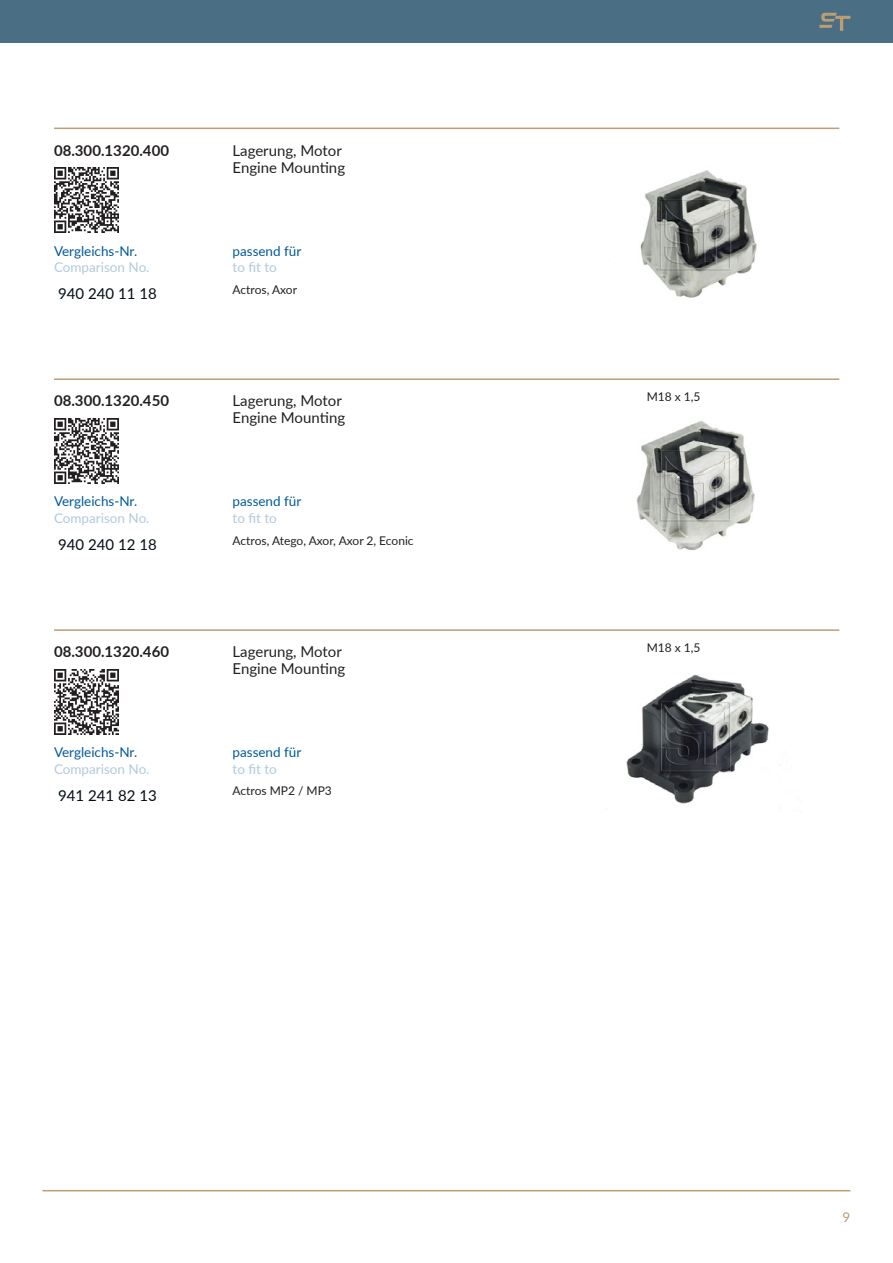
<style>
.page{position:relative;width:893px;height:1263px;background:#fff}
.page>*{position:absolute;margin:0;border:0;box-sizing:border-box;transform-origin:0 0}
.t1{font:15px/17px "Lato";color:#231f20}
.t2{font:700 15px "Lato";color:#231f20}
.t3{font:15px "Lato";color:#000d13}
.t4{font:13.5px "Lato";color:#005999}
.t5{font:13.5px "Lato";color:#b1c9de}
.t6{font:13.5px "Lato";color:#bd9d73}
.t7{font:12px "Lato";color:#231f20}
</style>
<div class="page">
<div style="left:0;top:0;width:893px;height:43px;background:#4a6f84"></div>
<svg style="left:819px;top:13px;width:31px;height:18px"></svg>
<hr style="left:43px;top:1190px;width:807px;height:1px;background:#bd9d73">
<hr style="left:54px;top:128px;width:785px;height:1px;background:#bd9d73">
<img style="left:54px;top:168px;width:65px;height:64px">
<img style="left:640px;top:170px;width:117px;height:128px">
<hr style="left:54px;top:378px;width:785px;height:2px;background:#bd9d73">
<img style="left:54px;top:419px;width:65px;height:64px">
<img style="left:636px;top:421px;width:119px;height:129px">
<hr style="left:54px;top:629px;width:785px;height:2px;background:#bd9d73">
<img style="left:54px;top:670px;width:65px;height:64px">
<img style="left:606px;top:674px;width:195px;height:136px">
<p class="t2" style="left:54px;top:139px;width:117px">08.300.1320.400</p>
<p class="t1" style="left:233px;top:141px;width:114px">Lagerung, Motor<br>Engine Mounting</p>
<p class="t4" style="left:54px;top:241px;width:85px">Vergleichs-Nr.</p>
<p class="t5" style="left:54px;top:257px;width:97px">Comparison No.</p>
<p class="t3" style="left:58px;top:283px;width:100px">940 240 11 18</p>
<p class="t4" style="left:233px;top:241px;width:70px">passend für</p>
<p class="t5" style="left:233px;top:257px;width:46px">to fit to</p>
<p class="t7" style="left:233px;top:281px;width:66px">Actros, Axor</p>
<p class="t2" style="left:54px;top:390px;width:117px">08.300.1320.450</p>
<p class="t1" style="left:233px;top:392px;width:114px">Lagerung, Motor<br>Engine Mounting</p>
<p class="t4" style="left:54px;top:492px;width:85px">Vergleichs-Nr.</p>
<p class="t5" style="left:54px;top:508px;width:97px">Comparison No.</p>
<p class="t3" style="left:58px;top:534px;width:100px">940 240 12 18</p>
<p class="t4" style="left:233px;top:492px;width:70px">passend für</p>
<p class="t5" style="left:233px;top:508px;width:46px">to fit to</p>
<p class="t7" style="left:233px;top:532px;width:183px">Actros, Atego, Axor, Axor 2, Econic</p>
<p class="t2" style="left:54px;top:641px;width:117px">08.300.1320.460</p>
<p class="t1" style="left:233px;top:643px;width:114px">Lagerung, Motor<br>Engine Mounting</p>
<p class="t4" style="left:54px;top:743px;width:85px">Vergleichs-Nr.</p>
<p class="t5" style="left:54px;top:759px;width:97px">Comparison No.</p>
<p class="t3" style="left:58px;top:785px;width:100px">941 241 82 13</p>
<p class="t4" style="left:233px;top:743px;width:70px">passend für</p>
<p class="t5" style="left:233px;top:759px;width:46px">to fit to</p>
<p class="t7" style="left:233px;top:782px;width:101px">Actros MP2 / MP3</p>
<p class="t7" style="left:647px;top:388px;width:55px">M18 x 1,5</p>
<p class="t7" style="left:647px;top:639px;width:55px">M18 x 1,5</p>
<p class="t6" style="left:843px;top:1207px;width:9px">9</p>
</div>
